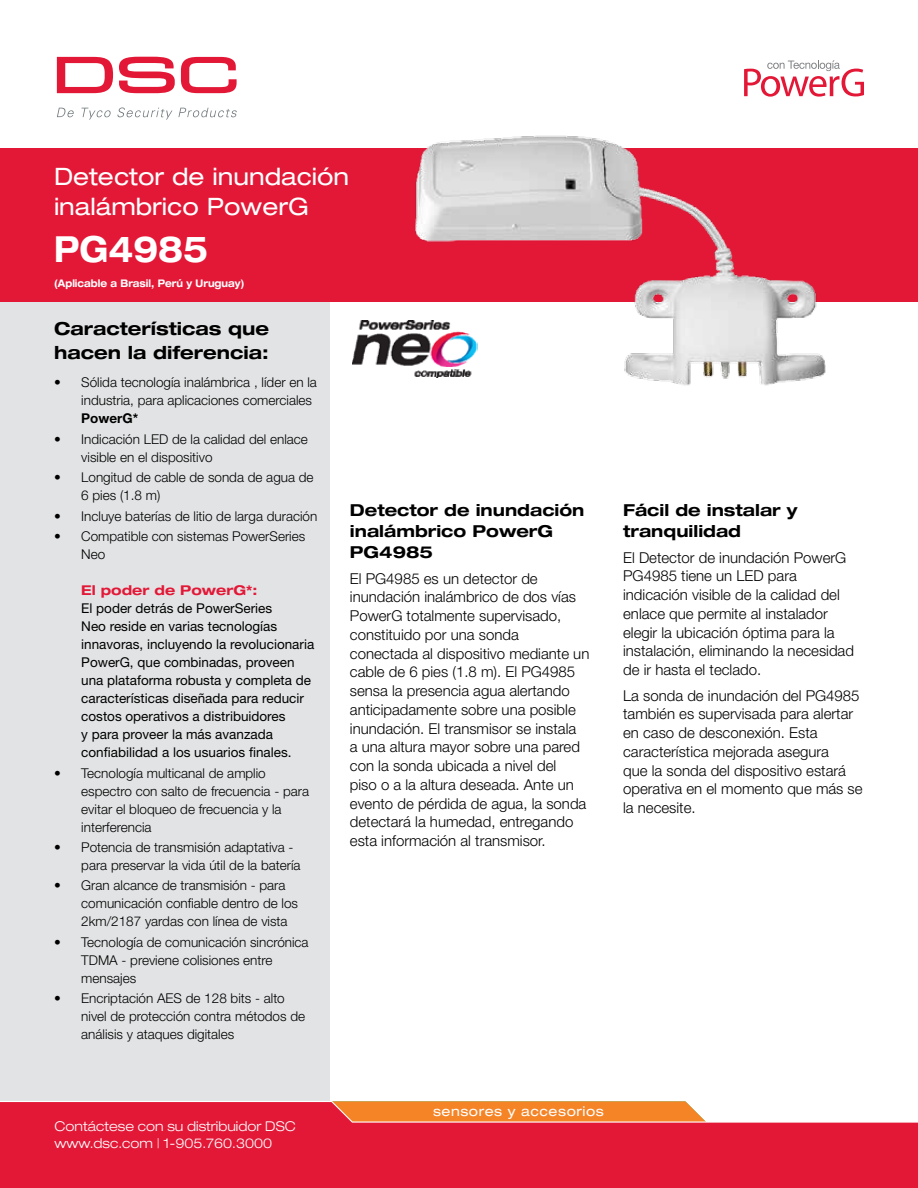
<style>
.page{position:relative;width:918px;height:1188px;background:#fff}
.page>*{position:absolute;margin:0;border:0;box-sizing:border-box;transform-origin:0 0}
.t1{font:700 expanded 36px "Helvetica Neue LT Std";color:#fff;scale:.85 1}
.t2{font:expanded 24px/30px "Helvetica Neue LT Std";color:#fff}
.t3{font:700 expanded 18px/24px "Helvetica Neue LT Std";color:#000}
.t4{font:700 expanded 16.5px/21px "Helvetica Neue LT Std";color:#000}
.t5{font:300 15px/18.8px "Helvetica Neue LT Pro";color:#000}
.t6{font:300 13.5px/18px "Helvetica Neue LT Std";color:#000}
.t7{font:13.5px/18px "Helvetica Neue LT Std";color:#000}
.t8{font:300 expanded 13.5px/16.5px "Helvetica Neue LT Std";color:#fff}
.t9{font:expanded 13.5px "Helvetica Neue LT Std";letter-spacing:.04em;color:#fff}
.t10{font:700 expanded 13.5px "Helvetica Neue LT Std";color:#e31837}
.t11{font:500 expanded 13.5px "Helvetica Neue LT Std";letter-spacing:.04em;color:#fff}
.t12{font:700 13.5px "Helvetica Neue LT Std";color:#000}
.t13{font:700 expanded 10.5px "Helvetica Neue LT Std";color:#fff;scale:.85 1}
</style>
<div class="page">
<div style="left:0;top:162px;width:329px;height:1026px;background:#e2e3e4"></div>
<div style="left:0;top:148px;width:918px;height:154px;background:#e31837"></div>
<svg style="left:0;top:1100px;width:918px;height:88px;background:#e63445"></svg>
<svg style="left:57px;top:57px;width:56px;height:36px"></svg>
<svg style="left:119px;top:57px;width:56px;height:36px"></svg>
<svg style="left:181px;top:57px;width:56px;height:36px"></svg>
<svg style="left:57px;top:108px;width:17px;height:9px"></svg>
<svg style="left:81px;top:108px;width:30px;height:12px"></svg>
<svg style="left:117px;top:107px;width:55px;height:13px"></svg>
<svg style="left:178px;top:108px;width:59px;height:9px"></svg>
<img style="left:366px;top:135px;width:460px;height:251px">
<img style="left:352px;top:321px;width:126px;height:57px">
<svg style="left:744px;top:60px;width:120px;height:37px"></svg>
<h2 class="t2" style="left:54px;top:161px;width:297px">Detector de inundación inalámbrico PowerG</h2>
<h1 class="t1" style="left:54px;top:226px;width:183px">PG4985</h1>
<p class="t13" style="left:54px;top:276px;width:226px">(Aplicable a Brasil, Perú y Uruguay)</p>
<p class="t3" style="left:54px;top:316px;width:216px">Características que hacen la diferencia:</p>
<p class="t6" style="left:81px;top:373px;width:237px;text-indent:-27px">• Sólida tecnología inalámbrica , líder en la industria, para aplicaciones comerciales</p>
<p class="t12" style="left:81px;top:410px;width:58px">PowerG*</p>
<p class="t6" style="left:81px;top:430px;width:228px;text-indent:-27px">• Indicación LED de la calidad del enlace visible en el dispositivo</p>
<p class="t6" style="left:81px;top:468px;width:234px;text-indent:-27px">• Longitud de cable de sonda de agua de<br>6 pies (1.8 m)</p>
<p class="t6" style="left:54px;top:507px;width:265px">• Incluye baterías de litio de larga duración</p>
<p class="t6" style="left:81px;top:527px;width:226px;text-indent:-27px">• Compatible con sistemas PowerSeries<br>Neo</p>
<p class="t10" style="left:81px;top:582px;width:178px">El poder de PowerG*:</p>
<p class="t7" style="left:81px;top:599px;width:235px">El poder detrás de PowerSeries<br>Neo reside en varias tecnologías innavoras, incluyendo la revolucionaria PowerG, que combinadas, proveen una plataforma robusta y completa de características diseñada para reducir costos operativos a distribuidores<br>y para proveer la más avanzada confiabilidad a los usuarios finales.</p>
<p class="t6" style="left:81px;top:763px;width:229px;text-indent:-27px">• Tecnología multicanal de amplio espectro con salto de frecuencia - para evitar el bloqueo de frecuencia y la interferencia</p>
<p class="t6" style="left:81px;top:838px;width:221px;text-indent:-27px">• Potencia de transmisión adaptativa - para preservar la vida útil de la batería</p>
<p class="t6" style="left:81px;top:876px;width:218px;text-indent:-27px">• Gran alcance de transmisión - para comunicación confiable dentro de los<br>2km/2187 yardas con línea de vista</p>
<p class="t6" style="left:81px;top:933px;width:229px;text-indent:-27px">• Tecnología de comunicación sincrónica<br>TDMA - previene colisiones entre mensajes</p>
<p class="t6" style="left:81px;top:989px;width:225px;text-indent:-27px">• Encriptación AES de 128 bits - alto nivel de protección contra métodos de análisis y ataques digitales</p>
<p class="t4" style="left:350px;top:499px;width:236px">Detector de inundación inalámbrico PowerG<br>PG4985</p>
<p class="t5" style="left:350px;top:569px;width:241px">El PG4985 es un detector de inundación inalámbrico de dos vías PowerG totalmente supervisado, constituido por una sonda conectada al dispositivo mediante un cable de 6 pies (1.8 m). El PG4985 sensa la presencia agua alertando anticipadamente sobre una posible inundación. El transmisor se instala<br>a una altura mayor sobre una pared con la sonda ubicada a nivel del<br>piso o a la altura deseada. Ante un evento de pérdida de agua, la sonda detectará la humedad, entregando esta información al transmisor.</p>
<p class="t4" style="left:623px;top:499px;width:176px">Fácil de instalar y tranquilidad</p>
<p class="t5" style="left:623px;top:548px;width:232px">El Detector de inundación PowerG<br>PG4985 tiene un LED para indicación visible de la calidad del enlace que permite al instalador elegir la ubicación óptima para la instalación, eliminando la necesidad de ir hasta el teclado.</p>
<p class="t5" style="left:623px;top:686px;width:241px">La sonda de inundación del PG4985 también es supervisada para alertar en caso de desconexión. Esta característica mejorada asegura<br>que la sonda del dispositivo estará operativa en el momento que más se la necesite.</p>
<p class="t8" style="left:55px;top:1118px;width:243px">Contáctese con su distribuidor DSC www.dsc.com | 1-905.760.3000</p>
<p class="t11" style="left:452px;top:1102px;width:134px">communications</p>
<p class="t9" style="left:433px;top:1103px;width:172px">sensores y accesorios</p>
</div>
